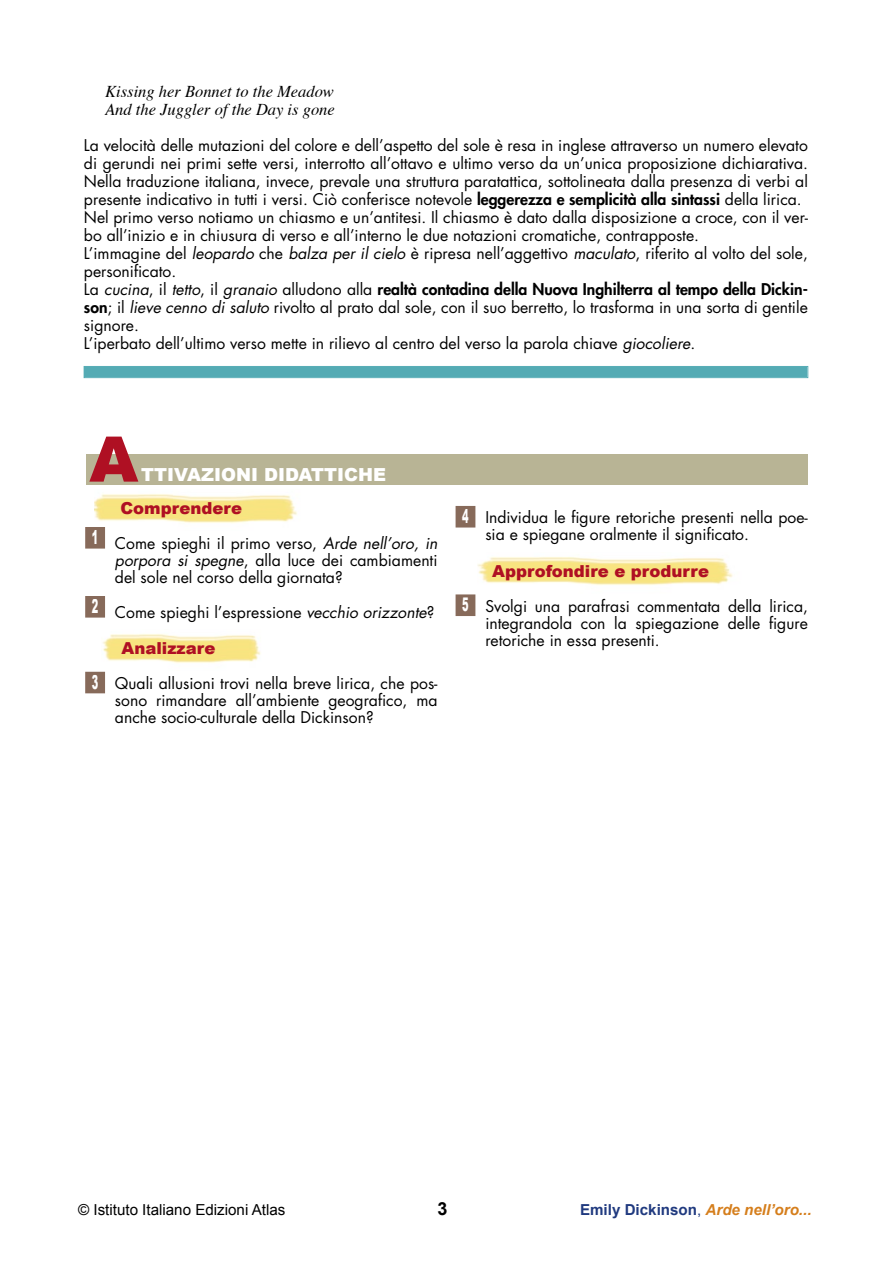
<style>
.page{position:relative;width:893px;height:1263px;background:#fff}
.page>*{position:absolute;margin:0;border:0;box-sizing:border-box;transform-origin:0 0}
.t1{font:900 62.85px "Arial";color:#af1023}
.t2{font:900 18px "Arial";color:#fff}
.t3{font:700 18px "Arial";color:#000}
.t4{font:italic 16.5px/18px "Times";color:#000}
.t5{font:900 16.5px "Arial";letter-spacing:.01em;color:#af1023}
.t6{font:15.75px/18px "Futura";color:#000;text-align:justify}
.t7{font:15.15px "Arial";color:#000}
.t8{font:italic 700 15.15px "Arial";color:#d57e1c}
.s1{font-weight:800}
.s2{font-style:italic}
.s3{font-family:"Arial";font-weight:900;font-size:19.5px;color:#fff}
.s4{font-style:normal;color:#203a7f}
.s5{font-weight:400;font-style:normal;color:#203a7f}
</style>
<div class="page">
<svg style="left:84px;top:366px;width:724px;height:12px;background:#57acb5"></svg>
<div style="left:85px;top:368px;width:722px;height:8px;border:1px solid #54abb4"></div>
<img style="left:478px;top:557px;width:255px;height:28px">
<img style="left:102px;top:634px;width:159px;height:29px">
<img style="left:94px;top:494px;width:203px;height:29px">
<div style="left:87px;top:528px;width:17px;height:19px;background:#876a5a"></div>
<div style="left:85px;top:527px;width:20px;height:22px;border:3px solid #876a5a"></div>
<div style="left:87px;top:597px;width:17px;height:19px;background:#876a5a"></div>
<div style="left:85px;top:596px;width:20px;height:22px;border:3px solid #876a5a"></div>
<div style="left:87px;top:673px;width:17px;height:19px;background:#876a5a"></div>
<div style="left:85px;top:672px;width:20px;height:21px;border:3px solid #876a5a"></div>
<div style="left:457px;top:507px;width:17px;height:19px;background:#876a5a"></div>
<div style="left:456px;top:506px;width:19px;height:21px;border:3px solid #876a5a"></div>
<div style="left:457px;top:596px;width:17px;height:18px;background:#876a5a"></div>
<div style="left:456px;top:594px;width:19px;height:22px;border:3px solid #876a5a"></div>
<div style="left:86px;top:454px;width:722px;height:31px;background:#b8b495"></div>
<p class="t4" style="left:105px;top:82px;width:231px">Kissing her Bonnet to the Meadow<br>And the Juggler of the Day is gone</p>
<p class="t6" style="left:84px;top:136px;width:725px;text-align:left">La velocità delle mutazioni del colore e dell’aspetto del sole è resa in inglese attraverso un numero elevato di gerundi nei primi sette versi, interrotto all’ottavo e ultimo verso da un’unica proposizione dichiarativa.<br>Nella traduzione italiana, invece, prevale una struttura paratattica, sottolineata dalla presenza di verbi al presente indicativo in tutti i versi. Ciò conferisce notevole <span class="s1">leggerezza e semplicità alla sintassi</span> della lirica.<br>Nel primo verso notiamo un chiasmo e un’antitesi. Il chiasmo è dato dalla disposizione a croce, con il ver&shy;bo all’inizio e in chiusura di verso e all’interno le due notazioni cromatiche, contrapposte.<br>L’immagine del <span class="s2">leopardo</span> che <span class="s2">balza per il cielo</span> è ripresa nell’aggettivo <span class="s2">maculato</span>, riferito al volto del sole, personificato.<br>La <span class="s2">cucina</span>, il <span class="s2">tetto</span>, il <span class="s2">granaio</span> alludono alla <span class="s1">realtà contadina della Nuova Inghilterra al tempo della Dickin&shy;son</span>; il <span class="s2">lieve cenno di saluto</span> rivolto al prato dal sole, con il suo berretto, lo trasforma in una sorta di gentile signore.<br>L’iperbato dell’ultimo verso mette in rilievo al centro del verso la parola chiave <span class="s2">giocoliere</span>.</p>
<h1 class="t1" style="left:89px;top:424px;width:50px">A</h1>
<p class="t2" style="left:141px;top:464px;width:246px">ttivazioni didattiche</p>
<p class="t5" style="left:120px;top:499px;width:123px">Comprendere</p>
<p class="t6" style="left:115px;top:534px;width:324px;line-height:17.2px;text-indent:-23px"><sup>1</sup> Come spieghi il primo verso, <span class="s2">Arde nell’oro, in porpora si spegne</span>, alla luce dei cambiamenti del sole nel corso della giornata?</p>
<p class="t6" style="left:92px;top:603px;width:344px"><sup>2</sup> Come spieghi l’espressione <span class="s2">vecchio orizzonte</span>?</p>
<p class="t5" style="left:122px;top:639px;width:95px">Analizzare</p>
<p class="t6" style="left:115px;top:674px;width:324px;line-height:17.2px;text-indent:-23px"><span class="s3">3</span> Quali allusioni trovi nella breve lirica, che pos&shy;sono rimandare all’ambiente geografico, ma anche socio-culturale della Dickinson?</p>
<p class="t6" style="left:485px;top:508px;width:324px;line-height:17.2px;text-indent:-23px"><span class="s3">4</span> Individua le figure retoriche presenti nella poe&shy;sia e spiegane oralmente il significato.</p>
<p class="t5" style="left:492px;top:562px;width:219px">Approfondire e produrre</p>
<p class="t6" style="left:485px;top:597px;width:324px;line-height:17.2px;text-indent:-23px"><span class="s3">5</span> Svolgi una parafrasi commentata della lirica, integrandola con la spiegazione delle figure retoriche in essa presenti.</p>
<p class="t7" style="left:78px;top:1201px;width:209px">© Istituto Italiano Edizioni Atlas</p>
<p class="t3" style="left:437px;top:1198px;width:12px">3</p>
<p class="t8" style="left:580px;top:1201px;width:233px"><span class="s4">Emily Dickinson</span><span class="s5">,</span> Arde nell’oro...</p>
</div>
